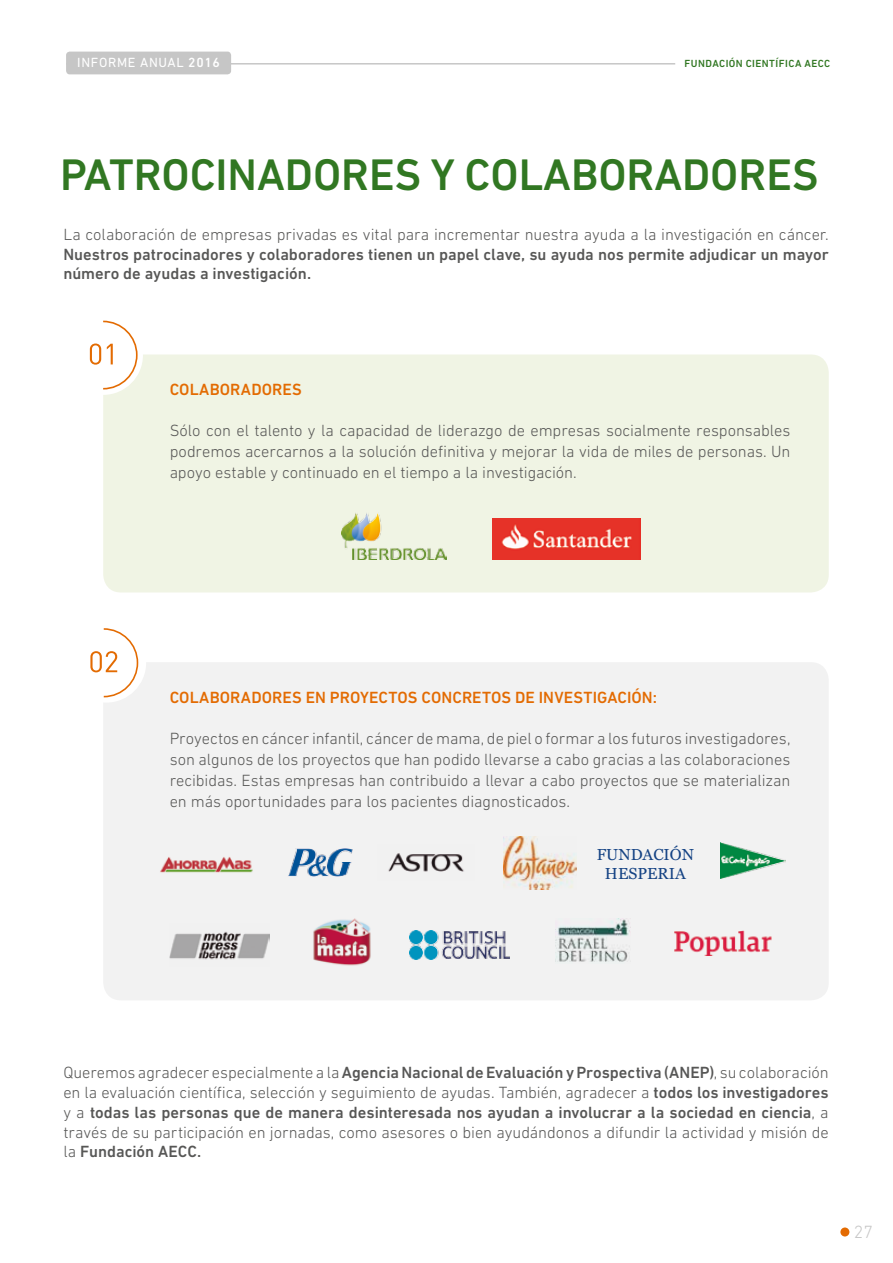
<style>
.page{position:relative;width:893px;height:1263px;background:#fff}
.page>*{position:absolute;margin:0;border:0;box-sizing:border-box;transform-origin:0 0}
.t1{font:500 45px "DIN Next LT Pro";color:#317722}
.t2{font:300 18px "DIN Next LT Pro";color:#c6c6c6}
.t3{font:300 16.5px/21px "DIN Next LT Pro";letter-spacing:-.005em;color:#575756;text-align:justify}
.t4{font:500 16.5px/19.8px "DIN Next LT Pro";color:#575756}
.t5{font:500 16.5px "DIN Next LT Pro";letter-spacing:.005em;color:#e36b02}
.t6{font:16.05px/19.2px "Georgia";color:#154384;text-align:center}
.t7{font:13.5px "DIN Next LT Pro";letter-spacing:.05em;color:#fff}
.t8{font:500 10.5px "DIN Next LT Pro";letter-spacing:.04em;color:#317722}
.s1{font-weight:500}
</style>
<div class="page">
<hr style="left:66px;top:63px;width:766px;height:2px;background:#c6c6c6">
<div style="left:675px;top:53px;width:165px;height:22px;background:#fff;border-radius:4px"></div>
<div style="left:66px;top:52px;width:165px;height:22px;background:#c6c6c6;border-radius:4px"></div>
<div style="left:840px;top:1227px;width:9px;height:9px;background:#e36b02;border-radius:50%"></div>
<div style="left:103px;top:662px;width:726px;height:338px;background:#f2f2f2;border-radius:18px"></div>
<div style="left:103px;top:354px;width:726px;height:238px;background:#f0f4e4;border-radius:18px"></div>
<div style="left:63px;top:315px;width:80px;height:80px;background:#fff;border-radius:50%"></div>
<svg style="left:90px;top:321px;width:48px;height:68px"></svg>
<img style="left:342px;top:513px;width:104px;height:47px">
<img style="left:492px;top:518px;width:149px;height:41px">
<img style="left:288px;top:848px;width:65px;height:29px">
<img style="left:313px;top:918px;width:58px;height:48px">
<img style="left:388px;top:853px;width:76px;height:19px">
<img style="left:504px;top:836px;width:72px;height:53px">
<img style="left:721px;top:842px;width:65px;height:37px">
<img style="left:169px;top:931px;width:100px;height:29px">
<img style="left:410px;top:931px;width:100px;height:28px">
<img style="left:555px;top:918px;width:76px;height:44px">
<div style="left:66px;top:623px;width:80px;height:80px;background:#fff;border-radius:50%"></div>
<svg style="left:90px;top:628px;width:48px;height:69px"></svg>
<img style="left:674px;top:930px;width:98px;height:26px">
<img style="left:160px;top:857px;width:93px;height:16px">
<p class="t7" style="left:77px;top:55px;width:144px">INFORME ANUAL <span class="s1">2016</span></p>
<p class="t8" style="left:685px;top:58px;width:147px">FUNDACIÓN CIENTÍFICA AECC</p>
<h1 class="t1" style="left:60px;top:149px;width:760px">PATROCINADORES Y COLABORADORES</h1>
<p class="t3" style="left:63px;top:224px;width:767px">La colaboración de empresas privadas es vital para incrementar nuestra ayuda a la investigación en cáncer.</p>
<p class="t4" style="left:63px;top:244px;width:767px">Nuestros patrocinadores y colaboradores tienen un papel clave, su ayuda nos permite adjudicar un mayor número de ayudas a investigación.</p>
<p class="t5" style="left:170px;top:380px;width:134px">COLABORADORES</p>
<p class="t3" style="left:170px;top:420px;width:622px">Sólo con el talento y la capacidad de liderazgo de empresas socialmente responsables podremos acercarnos a la solución definitiva y mejorar la vida de miles de personas. Un apoyo estable y continuado en el tiempo a la investigación.</p>
<p class="t5" style="left:170px;top:687px;width:489px">COLABORADORES EN PROYECTOS CONCRETOS DE INVESTIGACIÓN:</p>
<p class="t3" style="left:170px;top:727px;width:622px">Proyectos en cáncer infantil, cáncer de mama, de piel o formar a los futuros investigadores, son algunos de los proyectos que han podido llevarse a cabo gracias a las colaboraciones recibidas. Estas empresas han contribuido a llevar a cabo proyectos que se materializan en más oportunidades para los pacientes diagnosticados.</p>
<p class="t6" style="left:597px;top:844px;width:99px">FUNDACIÓN<br>HESPERIA</p>
<p class="t3" style="left:63px;top:1062px;width:767px;line-height:19.8px">Queremos agradecer especialmente a la <span class="s1">Agencia Nacional de Evaluación y Prospectiva (ANEP)</span>, su colaboración en la evaluación científica, selección y seguimiento de ayudas. También, agradecer a <span class="s1">todos los investigadores </span>y a <span class="s1">todas las personas que de manera desinteresada nos ayudan a involucrar a la sociedad en ciencia</span>, a través de su participación en jornadas, como asesores o bien ayudándonos a difundir la actividad y misión de la <span class="s1">Fundación AECC.</span></p>
<p class="t2" style="left:854px;top:1221px;width:21px">27</p>
</div>
